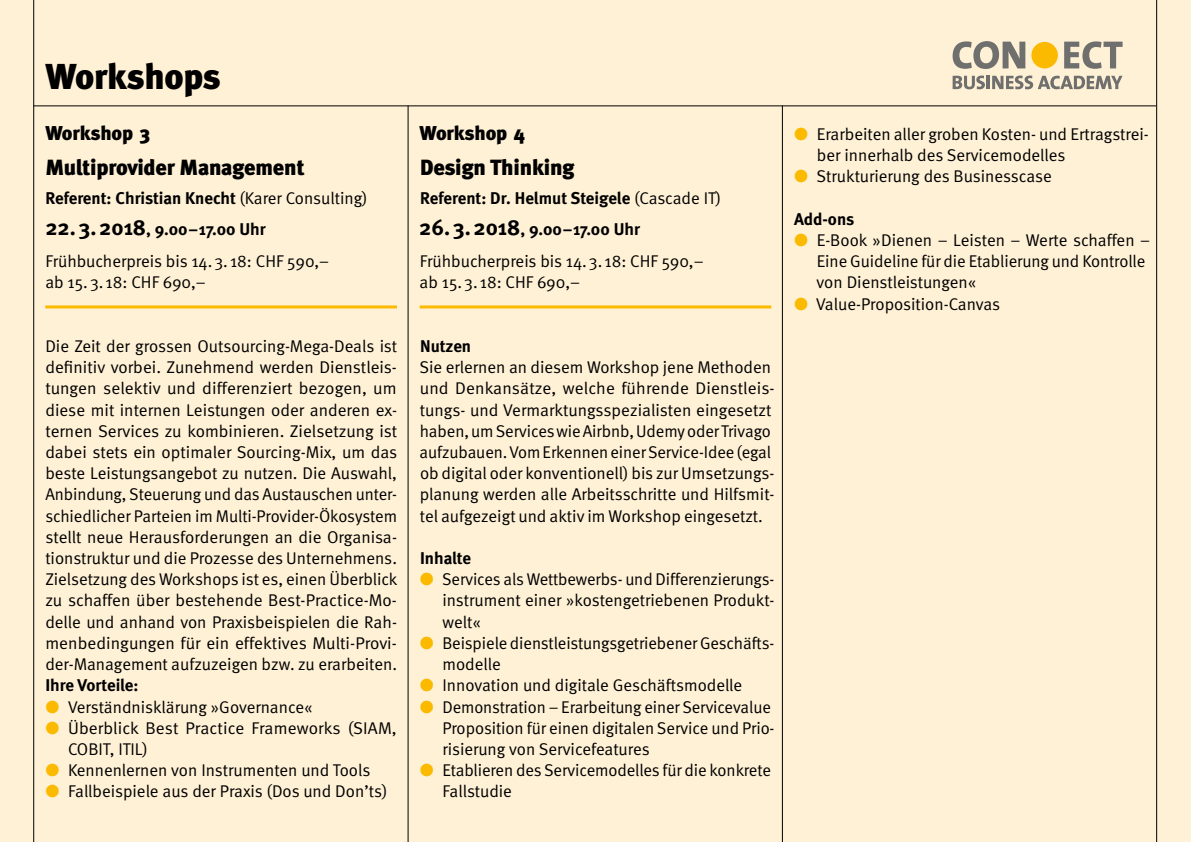
<style>
.page{position:relative;width:1191px;height:842px;background:#fff1d6}
.page>*{position:absolute;margin:0;border:0;box-sizing:border-box;transform-origin:0 0}
.t1{font:900 36px "Meta";letter-spacing:-.01em;color:#000}
.t2{font:900 22px "Meta";letter-spacing:-.01em;color:#000}
.t3{font:900 20px "Meta";letter-spacing:-.01em;color:#000}
.t4{font:17px/21.2px "Meta Normal";color:#000}
.t5{font:700 17px/31.8px "Meta";color:#000}
.s1{font-family:"Meta Normal";font-weight:400}
.s2{font-size:22px}
.s3{font-family:"Meta Bold Expert";color:#fbba00}
</style>
<div class="page">
<hr style="left:33px;top:0;width:1px;height:842px;background:#000">
<hr style="left:408px;top:106px;width:1px;height:736px;background:#000">
<hr style="left:782px;top:106px;width:1px;height:736px;background:#000">
<hr style="left:1156px;top:0;width:1px;height:842px;background:#000">
<svg style="left:952px;top:41px;width:73px;height:28px"></svg>
<div style="left:1031px;top:42px;width:27px;height:26px;background:#fbba00;border-radius:50%"></div>
<svg style="left:1064px;top:41px;width:58px;height:28px"></svg>
<svg style="left:952px;top:76px;width:170px;height:13px"></svg>
<hr style="left:33px;top:106px;width:1123px;height:1px;background:#000">
<hr style="left:420px;top:305px;width:351px;height:3px;background:#fbba00">
<hr style="left:45px;top:305px;width:352px;height:3px;background:#fbba00">
<h1 class="t1" style="left:45px;top:55px;width:177px">Workshops</h1>
<p class="t3" style="left:45px;top:121px;width:106px">Workshop 3</p>
<p class="t2" style="left:45px;top:154px;width:261px">Multiprovider Management</p>
<p class="t5" style="left:45px;top:182px;width:324px">Referent: Christian Knecht <span class="s1">(Karer Consulting)<br></span><span class="s2">22.3.2018</span>, 9.00–17.00 Uhr</p>
<p class="t4" style="left:45px;top:251px;width:285px">Frühbucherpreis bis 14.3. 18: CHF 590,– ab 15.3. 18: CHF 690,–</p>
<p class="t4" style="left:45px;top:335px;width:353px;text-align:justify">Die Zeit der grossen Outsourcing-Mega-Deals ist definitiv vorbei. Zunehmend werden Dienstleis&shy;tungen selektiv und differenziert bezogen, um diese mit internen Leistungen oder anderen ex&shy;ternen Services zu kombinieren. Zielsetzung ist dabei stets ein optimaler Sourcing-Mix, um das beste Leistungsangebot zu nutzen. Die Auswahl, Anbindung, Steuerung und das Austauschen unter&shy;schiedlicher Parteien im Multi-Provider-Ökosystem stellt neue Herausforderungen an die Organisa&shy;tionstruktur und die Prozesse des Unternehmens.<br>Zielsetzung des Workshops ist es, einen Überblick zu schaffen über bestehende Best-Practice-Mo&shy;delle und anhand von Praxisbeispielen die Rah&shy;menbedingungen für ein effektives Multi-Provi&shy;der-Management aufzuzeigen bzw. zu erarbeiten.</p>
<p class="t5" style="left:45px;top:669px;width:95px">Ihre Vorteile:</p>
<p class="t4" style="left:45px;top:696px;width:269px"><span class="s3">X</span> Verständnisklärung »Governance«</p>
<p class="t4" style="left:45px;top:717px;width:353px"><span class="s3">X</span> Überblick Best Practice Frameworks (SIAM,</p>
<p class="t4" style="left:68px;top:738px;width:81px">COBIT, ITIL)</p>
<p class="t4" style="left:45px;top:759px;width:326px"><span class="s3">X</span> Kennenlernen von Instrumenten und Tools</p>
<p class="t4" style="left:45px;top:781px;width:343px"><span class="s3">X</span> Fallbeispiele aus der Praxis (Dos und Don’ts)</p>
<p class="t3" style="left:419px;top:121px;width:107px">Workshop 4</p>
<p class="t2" style="left:420px;top:154px;width:156px">Design Thinking</p>
<p class="t5" style="left:419px;top:182px;width:303px">Referent: Dr. Helmut Steigele <span class="s1">(Cascade IT)<br></span><span class="s2">26.3.2018</span>, 9.00–17.00 Uhr</p>
<p class="t4" style="left:419px;top:251px;width:285px">Frühbucherpreis bis 14.3. 18: CHF 590,– ab 15.3. 18: CHF 690,–</p>
<p class="t5" style="left:420px;top:330px;width:53px">Nutzen</p>
<p class="t4" style="left:419px;top:357px;width:356px">Sie erlernen an diesem Workshop jene Methoden und Denkansätze, welche führende Dienstleis&shy;tungs- und Vermarktungsspezialisten eingesetzt haben, um Services wie Airbnb, Udemy oder Trivago aufzubauen. Vom Erkennen einer Service-Idee (egal ob digital oder konventionell) bis zur Umsetzungs&shy;planung werden alle Arbeitsschritte und Hilfsmit&shy;tel aufgezeigt und aktiv im Workshop eingesetzt.</p>
<p class="t5" style="left:420px;top:542px;width:52px">Inhalte</p>
<p class="t4" style="left:420px;top:569px;width:354px"><span class="s3">X</span> Services als Wettbewerbs- und Differenzierungs-</p>
<p class="t4" style="left:442px;top:590px;width:332px">instrument einer »kostengetriebenen Produkt-</p>
<p class="t4" style="left:442px;top:611px;width:40px">welt«</p>
<p class="t4" style="left:420px;top:632px;width:354px"><span class="s3">X</span> Beispiele dienstleistungsgetriebener Geschäfts-</p>
<p class="t4" style="left:442px;top:653px;width:60px">modelle</p>
<p class="t4" style="left:420px;top:675px;width:324px"><span class="s3">X</span> Innovation und digitale Geschäftsmodelle</p>
<p class="t4" style="left:420px;top:696px;width:352px"><span class="s3">X</span> Demonstration – Erarbeitung einer Servicevalue</p>
<p class="t4" style="left:442px;top:717px;width:333px">Proposition für einen digitalen Service und Prio-</p>
<p class="t4" style="left:442px;top:738px;width:209px">risierung von Servicefeatures</p>
<p class="t4" style="left:420px;top:759px;width:353px"><span class="s3">X</span> Etablieren des Servicemodelles für die konkrete</p>
<p class="t4" style="left:442px;top:781px;width:71px">Fallstudie</p>
<p class="t4" style="left:794px;top:123px;width:356px"><span class="s3">X</span> Erarbeiten aller groben Kosten- und Ertragstrei-</p>
<p class="t4" style="left:817px;top:145px;width:250px">ber innerhalb des Servicemodelles</p>
<p class="t4" style="left:794px;top:166px;width:259px"><span class="s3">X</span> Strukturierung des Businesscase</p>
<p class="t5" style="left:794px;top:203px;width:62px">Add-ons</p>
<p class="t4" style="left:794px;top:229px;width:357px"><span class="s3">X</span> E-Book »Dienen – Leisten – Werte schaffen –</p>
<p class="t4" style="left:816px;top:251px;width:330px">Eine Guideline für die Etablierung und Kontrolle</p>
<p class="t4" style="left:816px;top:272px;width:161px">von Dienstleistungen«</p>
<p class="t4" style="left:794px;top:293px;width:208px"><span class="s3">X</span> Value-Proposition-Canvas</p>
</div>
